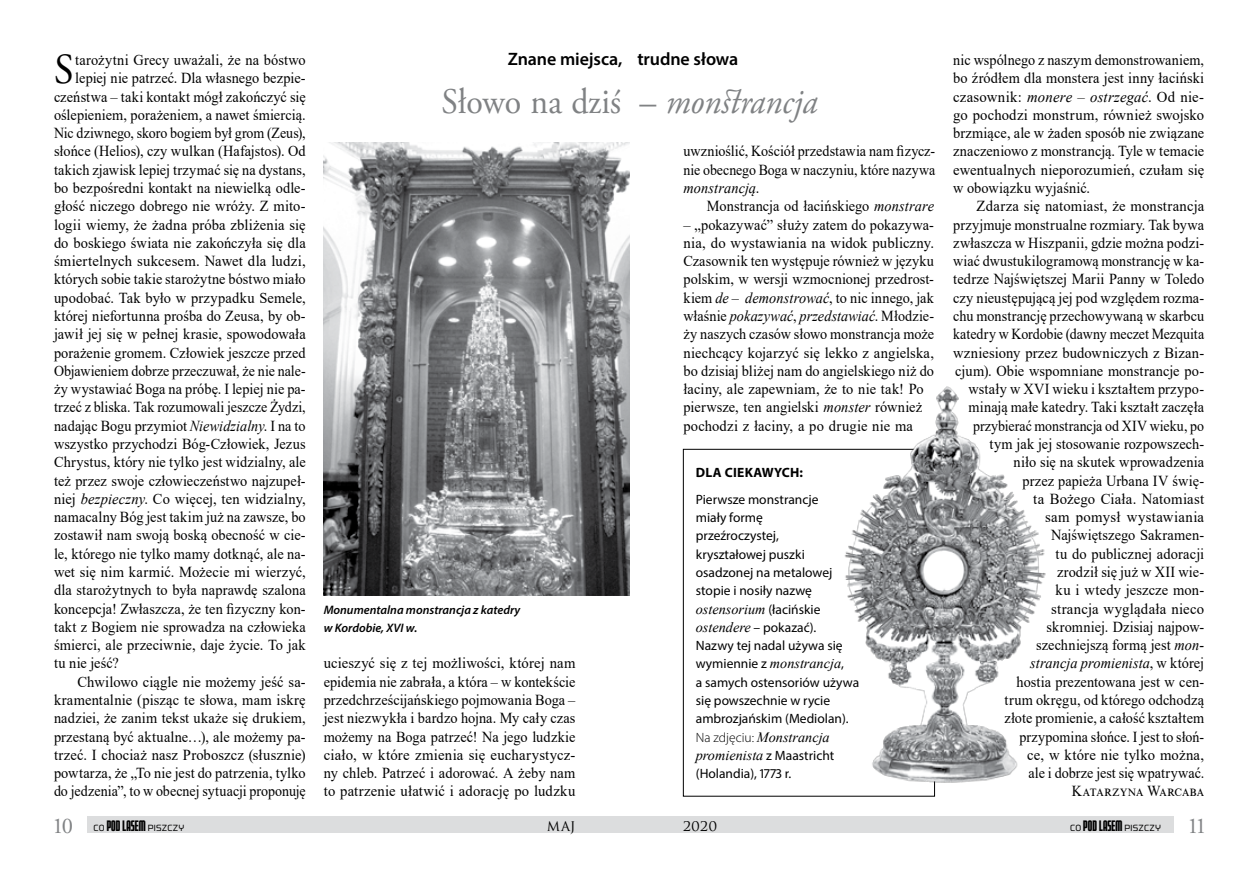
<style>
.page{position:relative;width:1259px;height:893px;background:#fff}
.page>*{position:absolute;margin:0;border:0;box-sizing:border-box;transform-origin:0 0}
.t1{font:42.75px "Adobe Garamond Pro";color:#000;scale:.94 1}
.t2{font:36px "Adobe Garamond Pro";color:#808284;scale:.94 1}
.t3{font:22.5px "Adobe Garamond Pro";color:#808284}
.t4{font:600 18px "Myriad Pro";letter-spacing:-.005em;color:#000}
.t5{font:15.3px/18.3px "Times New Roman";letter-spacing:.005em;color:#000;text-align:justify;scale:.96 1}
.t6{font:15.3px/18.3px "Times New Roman";letter-spacing:.005em;color:#000;scale:.94 1}
.t7{font:15.3px/18.3px "Times New Roman";letter-spacing:.005em;color:#000;text-align:justify;scale:.93 1}
.t8{font:15.3px "Times New Roman";letter-spacing:.005em;color:#000;scale:.95 1}
.t9{font:15.3px "Times New Roman";letter-spacing:.005em;color:#000;scale:.92 1}
.t10{font:15.3px "Times New Roman";letter-spacing:.005em;color:#000}
.t11{font:15.3px "Trajan Pro";letter-spacing:.02em;color:#000;scale:.94 1}
.t12{font:italic 14.25px/18.3px "Times New Roman";color:#000}
.t13{font:13.5px/18.3px "Myriad Pro";color:#000}
.t14{font:700 13.5px "Myriad Pro";letter-spacing:.02em;color:#000}
.t15{font:italic 600 12.3px/18.3px "Myriad Pro";color:#000}
.t16{font:9px "Morgan Big";letter-spacing:.03em;color:#000;scale:.94 1}
.s1{font-style:italic}
.s2{font-family:"Myriad Pro";font-style:normal;font-size:13.5px}
.s3{font-family:"Times New Roman";font-style:italic;font-size:14.25px}
.s4{font-family:"Myriad Pro";font-weight:300;font-style:normal;font-size:13.5px}
.s5{font-family:"Morgan Tower Four";font-size:15.3px}
</style>
<div class="page">
<div style="left:87px;top:817px;width:544px;height:16px;background:#dcddde"></div>
<div style="left:629px;top:817px;width:545px;height:16px;background:#dcddde"></div>
<img style="left:324px;top:142px;width:305px;height:453px">
<img style="left:821px;top:386px;width:225px;height:410px">
<h1 class="t1" style="left:54px;top:44px;width:22px">S</h1>
<p class="t6" style="left:75px;top:50px;width:247px">tarożytni Grecy uważali, że na bóstwo</p>
<p class="t6" style="left:75px;top:69px;width:247px">lepiej nie patrzeć. Dla własnego bezpie-</p>
<p class="t6" style="left:54px;top:87px;width:269px">czeństwa – taki kontakt mógł zakończyć się</p>
<p class="t6" style="left:54px;top:105px;width:269px">oślepieniem, porażeniem, a nawet śmiercią.</p>
<p class="t9" style="left:54px;top:122px;width:275px">Nic dziwnego, skoro bogiem był grom (Zeus),</p>
<p class="t6" style="left:54px;top:142px;width:269px">słońce (Helios), czy wulkan (Hafajstos). Od</p>
<p class="t7" style="left:54px;top:160px;width:272px">takich zjawisk lepiej trzymać się na dystans,</p>
<p class="t6" style="left:54px;top:178px;width:269px">bo bezpośredni kontakt na niewielką odle-</p>
<p class="t8" style="left:54px;top:195px;width:266px">głość niczego dobrego nie wróży. Z mito-</p>
<p class="t5" style="left:54px;top:215px;width:264px">logii wiemy, że żadna próba zbliżenia się</p>
<p class="t8" style="left:54px;top:232px;width:266px">do boskiego świata nie zakończyła się dla</p>
<p class="t10" style="left:54px;top:250px;width:253px">śmiertelnych sukcesem. Nawet dla ludzi,</p>
<p class="t7" style="left:54px;top:270px;width:272px">których sobie takie starożytne bóstwo miało</p>
<p class="t8" style="left:54px;top:287px;width:266px">upodobać. Tak było w przypadku Semele,</p>
<p class="t6" style="left:54px;top:306px;width:269px">której niefortunna prośba do Zeusa, by ob-</p>
<p class="t6" style="left:54px;top:325px;width:269px">jawił jej się w pełnej krasie, spowodowała</p>
<p class="t6" style="left:54px;top:343px;width:269px">porażenie gromem. Człowiek jeszcze przed</p>
<p class="t9" style="left:54px;top:360px;width:275px">Objawieniem dobrze przeczuwał, że nie nale-</p>
<p class="t6" style="left:54px;top:379px;width:269px">ży wystawiać Boga na próbę. I lepiej nie pa-</p>
<p class="t9" style="left:54px;top:397px;width:275px">trzeć z bliska. Tak rozumowali jeszcze Żydzi,</p>
<p class="t7" style="left:54px;top:416px;width:272px">nadając Bogu przymiot <span class="s1">Niewidzialny</span>. I na to</p>
<p class="t6" style="left:54px;top:434px;width:269px">wszystko przychodzi Bóg-Człowiek, Jezus</p>
<p class="t6" style="left:54px;top:453px;width:269px">Chrystus, który nie tylko jest widzialny, ale</p>
<p class="t6" style="left:54px;top:471px;width:269px">też przez swoje człowieczeństwo najzupeł-</p>
<p class="t8" style="left:54px;top:488px;width:266px">niej <span class="s1">bezpieczny</span>. Co więcej, ten widzialny,</p>
<p class="t6" style="left:54px;top:507px;width:269px">namacalny Bóg jest takim już na zawsze, bo</p>
<p class="t6" style="left:54px;top:526px;width:269px">zostawił nam swoją boską obecność w cie-</p>
<p class="t6" style="left:54px;top:544px;width:269px">le, którego nie tylko mamy dotknąć, ale na-</p>
<p class="t5" style="left:54px;top:562px;width:264px">wet się nim karmić. Możecie mi wierzyć,</p>
<p class="t6" style="left:54px;top:581px;width:269px">dla starożytnych to była naprawdę szalona</p>
<p class="t6" style="left:54px;top:599px;width:269px">koncepcja! Zwłaszcza, że ten fizyczny kon-</p>
<p class="t6" style="left:54px;top:617px;width:269px">takt z Bogiem nie sprowadza na człowieka</p>
<p class="t8" style="left:54px;top:634px;width:266px">śmierci, ale przeciwnie, daje życie. To jak</p>
<p class="t6" style="left:54px;top:654px;width:70px">tu nie jeść?</p>
<p class="t8" style="left:77px;top:671px;width:242px">Chwilowo ciągle nie możemy jeść sa-</p>
<p class="t8" style="left:54px;top:689px;width:266px">kramentalnie (pisząc te słowa, mam iskrę</p>
<p class="t6" style="left:54px;top:709px;width:269px">nadziei, że zanim tekst ukaże się drukiem,</p>
<p class="t6" style="left:54px;top:727px;width:269px">przestaną być aktualne…), ale możemy pa-</p>
<p class="t5" style="left:54px;top:745px;width:264px">trzeć. I chociaż nasz Proboszcz (słusznie)</p>
<p class="t6" style="left:54px;top:763px;width:269px">powtarza, że „To nie jest do patrzenia, tylko</p>
<p class="t9" style="left:54px;top:780px;width:275px">do jedzenia”, to w obecnej sytuacji proponuję</p>
<p class="t4" style="left:508px;top:48px;width:232px">Znane miejsca, trudne słowa</p>
<h2 class="t2" style="left:441px;top:80px;width:401px">Słowo na dziś – <span class="s1">monstrancja</span></h2>
<p class="t15" style="left:324px;top:600px;width:198px">Monumentalna monstrancja z katedry w Kordobie, XVI w.</p>
<p class="t5" style="left:324px;top:654px;width:264px">ucieszyć się z tej możliwości, której nam epidemia nie zabrała, a która – w kontekście przedchrześcijańskiego pojmowania Boga – jest niezwykła i bardzo hojna. My cały czas możemy na Boga patrzeć! Na jego ludzkie ciało, w które zmienia się eucharystycz&shy;ny chleb. Patrzeć i adorować. A żeby nam to patrzenie ułatwić i adorację po ludzku</p>
<p class="t7" style="left:683px;top:142px;width:272px">uwznioślić, Kościół przedstawia nam fizycz&shy;nie obecnego Boga w naczyniu, które nazywa <span class="s1">monstrancją</span>.</p>
<p class="t6" style="left:707px;top:197px;width:243px">Monstrancja od łacińskiego <span class="s1">monstrare</span></p>
<p class="t6" style="left:683px;top:215px;width:268px">– „pokazywać” służy zatem do pokazywa&shy;nia, do wystawiania na widok publiczny.<br>Czasownik ten występuje również w języku polskim, w wersji wzmocnionej przedrost&shy;kiem <span class="s1">de</span> – <span class="s1">demonstrować</span>, to nic innego, jak właśnie <span class="s1">pokazywać</span>, <span class="s1">przedstawiać</span>. Młodzie&shy;ży naszych czasów słowo monstrancja może niechcący kojarzyć się lekko z angielska, bo dzisiaj bliżej nam do angielskiego niż do łaciny, ale zapewniam, że to nie tak! Po pierwsze, ten angielski <span class="s1">monster</span> również pochodzi z łaciny, a po drugie nie ma</p>
<p class="t14" style="left:696px;top:463px;width:109px">DLA CIEKAWYCH:</p>
<p class="t13" style="left:696px;top:490px;width:138px">Pierwsze monstrancje miały formę przeźroczystej, kryształowej puszki osadzonej na metalowej stopie i nosiły nazwę</p>
<p class="t12" style="left:696px;top:599px;width:126px">ostensorium <span class="s2">(łacińskie</span></p>
<p class="t13" style="left:696px;top:618px;width:165px"><span class="s3">ostendere</span> – pokazać).<br>Nazwy tej nadal używa się wymiennie z <span class="s3">monstrancja</span>,<br>a samych ostensoriów używa się powszechnie w rycie ambrozjańskim (Mediolan).</p>
<p class="t12" style="left:696px;top:727px;width:140px"><span class="s4">Na zdjęciu:</span> Monstrancja promienista <span class="s2">z Maastricht</span></p>
<p class="t13" style="left:696px;top:764px;width:97px">(Holandia), 1773 r.</p>
<p class="t7" style="left:953px;top:50px;width:271px">nic wspólnego z naszym demonstrowaniem, bo źródłem dla monstera jest inny łaciński czasownik: <span class="s1">monere – ostrzegać</span>. Od nie&shy;go pochodzi monstrum, również swojsko brzmiące, ale w żaden sposób nie związane znaczeniowo z monstrancją. Tyle w temacie ewentualnych nieporozumień, czułam się w obowiązku wyjaśnić.</p>
<p class="t5" style="left:953px;top:197px;width:263px;text-align:right">Zdarza się natomiast, że monstrancja przyjmuje monstrualne rozmiary. Tak bywa zwłaszcza w Hiszpanii, gdzie można podzi&shy;wiać dwustukilogramową monstrancję w ka&shy;tedrze Najświętszej Marii Panny w Toledo czy nieustępującą jej pod względem rozma&shy;chu monstrancję przechowywaną w skarbcu katedry w Kordobie (dawny meczet Mezquita wzniesiony przez budowniczych z Bizan&shy;cjum). Obie wspomniane monstrancje po&shy;wstały w XVI wieku i kształtem przypo&shy;minają małe katedry. Taki kształt zaczęła przybierać monstrancja od XIV wieku, po tym jak jej stosowanie rozpowszech-<br>niło się na skutek wprowadzenia<br>przez papieża Urbana IV świę-<br>ta Bożego Ciała. Natomiast<br>sam pomysł wystawiania<br>Najświętszego Sakramen-<br>tu do publicznej adoracji<br>zrodził się już w XII wie-<br>ku i wtedy jeszcze mon-<br>strancja wyglądała nieco<br>skromniej. Dzisiaj najpow-<br>szechniejszą formą jest <span class="s1">mon-<br>strancja promienista</span>, w której<br>hostia prezentowana jest w cen-<br>trum okręgu, od którego odchodzą<br>złote promienie, a całość kształtem przypomina słońce. I jest to słoń-<br>ce, w które nie tylko można,<br>ale i dobrze jest się wpatrywać.<br>Katarzyna Warcaba</p>
<h3 class="t3" style="left:54px;top:812px;width:21px">10</h3>
<p class="t16" style="left:94px;top:821px;width:98px">CO <span class="s5">POD LASEM</span> PISZCZY</p>
<p class="t11" style="left:547px;top:815px;width:32px">maj</p>
<p class="t11" style="left:683px;top:815px;width:38px">2020</p>
<p class="t16" style="left:1070px;top:821px;width:98px">CO <span class="s5">POD LASEM</span> PISZCZY</p>
<h3 class="t3" style="left:1189px;top:812px;width:17px">11</h3>
</div>
